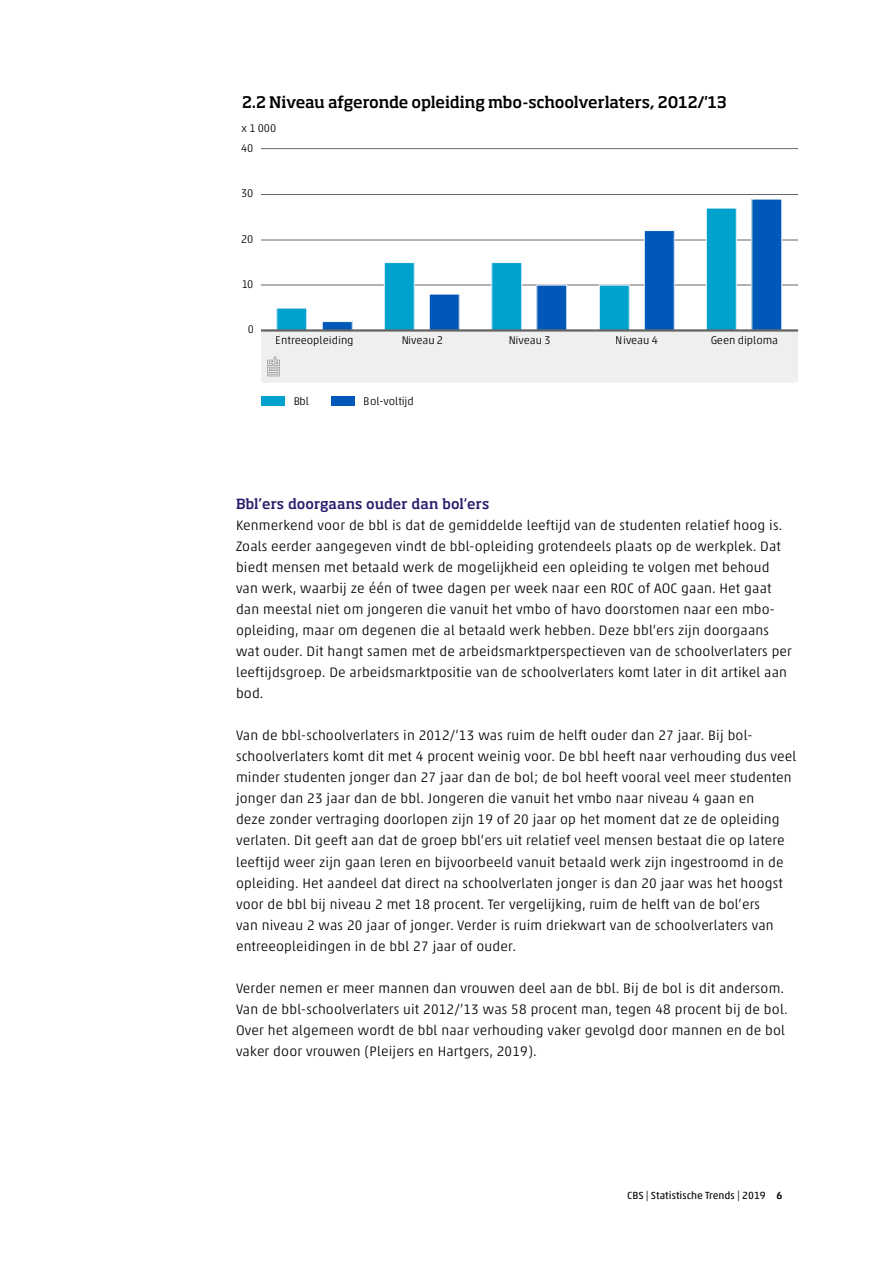
<style>
.page{position:relative;width:893px;height:1263px;background:#fff}
.page>*{position:absolute;margin:0;border:0;box-sizing:border-box;transform-origin:0 0}
.t1{font:500 15.75px "Soho Pro";letter-spacing:-.01em;color:#000}
.t2{font:300 13.8px/21px "Akko Pro";letter-spacing:.01em;color:#000}
.t3{font:500 13.8px "Soho Pro";color:#271d6c}
.t4{font:300 11.25px "Akko Pro";color:#000}
.t5{font:10.5px "Akko Pro";letter-spacing:.005em;color:#000}
.s1{font-weight:500}
</style>
<div class="page">
<hr style="left:261px;top:285px;width:537px;height:1px;background:#666">
<hr style="left:261px;top:240px;width:537px;height:1px;background:#666">
<hr style="left:261px;top:194px;width:537px;height:1px;background:#666">
<hr style="left:261px;top:148px;width:537px;height:1px;background:#666">
<div style="left:261px;top:332px;width:537px;height:51px;background:#efefef"></div>
<div style="left:277px;top:308px;width:30px;height:22px;background:#00a1cd"></div>
<div style="left:384px;top:263px;width:30px;height:67px;background:#00a1cd"></div>
<div style="left:384px;top:262px;width:30px;height:69px;border:1px solid #fff"></div>
<div style="left:492px;top:263px;width:30px;height:67px;background:#00a1cd"></div>
<div style="left:599px;top:285px;width:30px;height:45px;background:#00a1cd"></div>
<div style="left:599px;top:285px;width:30px;height:46px;border:1px solid #fff"></div>
<div style="left:706px;top:208px;width:30px;height:122px;background:#00a1cd"></div>
<div style="left:706px;top:208px;width:30px;height:123px;border:1px solid #fff"></div>
<div style="left:322px;top:322px;width:30px;height:8px;background:#0058b8"></div>
<div style="left:322px;top:321px;width:30px;height:10px;border:1px solid #fff"></div>
<div style="left:429px;top:294px;width:30px;height:36px;background:#0058b8"></div>
<div style="left:429px;top:294px;width:30px;height:37px;border:1px solid #fff"></div>
<div style="left:537px;top:285px;width:30px;height:45px;background:#0058b8"></div>
<div style="left:644px;top:231px;width:30px;height:99px;background:#0058b8"></div>
<div style="left:644px;top:230px;width:30px;height:101px;border:1px solid #fff"></div>
<div style="left:752px;top:199px;width:30px;height:131px;background:#0058b8"></div>
<hr style="left:261px;top:329px;width:537px;height:3px;background:#666">
<div style="left:261px;top:396px;width:23px;height:9px;background:#00a1cd"></div>
<div style="left:332px;top:396px;width:23px;height:9px;background:#0058b8"></div>
<p class="t1" style="left:242px;top:91px;width:486px">2.2 Niveau afgeronde opleiding mbo-schoolverlaters, 2012/'13</p>
<p class="t4" style="left:241px;top:122px;width:36px">x 1 000</p>
<p class="t4" style="left:241px;top:141px;width:14px">40</p>
<p class="t4" style="left:241px;top:187px;width:14px">30</p>
<p class="t4" style="left:241px;top:232px;width:14px">20</p>
<p class="t4" style="left:241px;top:278px;width:14px">10</p>
<p class="t4" style="left:247px;top:323px;width:8px">0</p>
<p class="t4" style="left:276px;top:334px;width:79px">Entreeopleiding</p>
<p class="t4" style="left:401px;top:334px;width:44px">Niveau 2</p>
<p class="t4" style="left:508px;top:334px;width:44px">Niveau 3</p>
<p class="t4" style="left:616px;top:334px;width:44px">Niveau 4</p>
<p class="t4" style="left:710px;top:334px;width:69px">Geen diploma</p>
<p class="t4" style="left:293px;top:394px;width:17px">Bbl</p>
<p class="t4" style="left:364px;top:394px;width:52px">Bol-voltĳd</p>
<p class="t3" style="left:236px;top:494px;width:255px">Bbl’ers doorgaans ouder dan bol’ers</p>
<p class="t2" style="left:236px;top:515px;width:557px">Kenmerkend voor de bbl is dat de gemiddelde leeftijd van de studenten relatief hoog is.<br>Zoals eerder aangegeven vindt de bbl-opleiding grotendeels plaats op de werkplek. Dat biedt mensen met betaald werk de mogelijkheid een opleiding te volgen met behoud van werk, waarbij ze één of twee dagen per week naar een ROC of AOC gaan. Het gaat dan meestal niet om jongeren die vanuit het vmbo of havo doorstomen naar een mbo&shy;opleiding, maar om degenen die al betaald werk hebben. Deze bbl’ers zijn doorgaans wat ouder. Dit hangt samen met de arbeidsmarktperspectieven van de schoolverlaters per leeftijdsgroep. De arbeidsmarktpositie van de schoolverlaters komt later in dit artikel aan bod.</p>
<p class="t2" style="left:236px;top:725px;width:562px">Van de bbl-schoolverlaters in 2012/’13 was ruim de helft ouder dan 27 jaar. Bij bol&shy;schoolverlaters komt dit met 4 procent weinig voor. De bbl heeft naar verhouding dus veel minder studenten jonger dan 27 jaar dan de bol; de bol heeft vooral veel meer studenten jonger dan 23 jaar dan de bbl. Jongeren die vanuit het vmbo naar niveau 4 gaan en<br>deze zonder vertraging doorlopen zijn 19 of 20 jaar op het moment dat ze de opleiding verlaten. Dit geeft aan dat de groep bbl’ers uit relatief veel mensen bestaat die op latere leeftijd weer zijn gaan leren en bijvoorbeeld vanuit betaald werk zijn ingestroomd in de opleiding. Het aandeel dat direct na schoolverlaten jonger is dan 20 jaar was het hoogst voor de bbl bij niveau 2 met 18 procent. Ter vergelijking, ruim de helft van de bol’ers<br>van niveau 2 was 20 jaar of jonger. Verder is ruim driekwart van de schoolverlaters van entreeopleidingen in de bbl 27 jaar of ouder.</p>
<p class="t2" style="left:236px;top:977px;width:553px">Verder nemen er meer mannen dan vrouwen deel aan de bbl. Bij de bol is dit andersom.<br>Van de bbl-schoolverlaters uit 2012/’13 was 58 procent man, tegen 48 procent bij de bol.<br>Over het algemeen wordt de bbl naar verhouding vaker gevolgd door mannen en de bol vaker door vrouwen (Pleijers en Hartgers, 2019).</p>
<p class="t5" style="left:627px;top:1189px;width:157px">CBS | Statistische Trends | 2019 <span class="s1">6</span></p>
</div>
